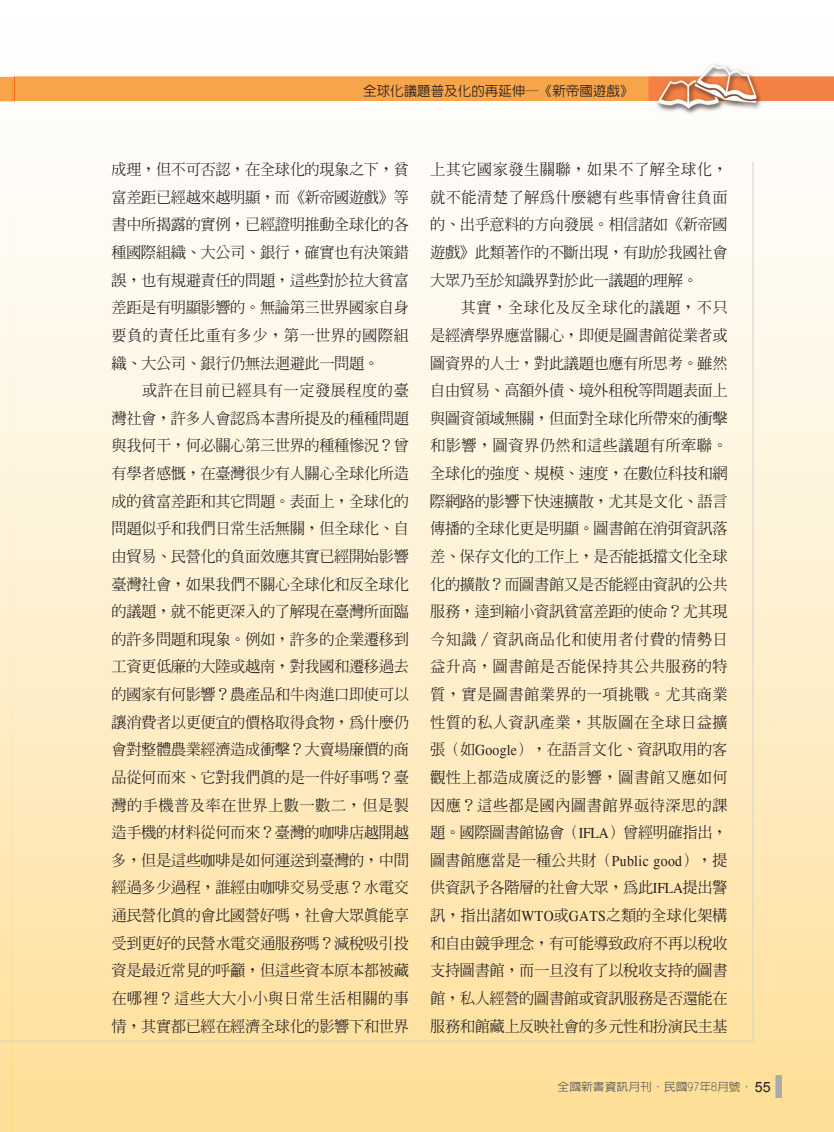
<style>
.page{position:relative;width:834px;height:1132px;background:#fff}
.page>*{position:absolute;margin:0;border:0;box-sizing:border-box;transform-origin:0 0}
._04-內文{font:500 15.3px/27.6px "AR Ming B5";letter-spacing:-.03em;color:#231f20;text-align:justify}
._07-書眉{font:500 13.5px "AR New Hei B5";color:#231f20}
.t1{font:500 11.25px "AR Hei B5";color:#57585a;scale:1.05 1}
.s1{font-family:"Times";font-weight:400}
.s2{font-family:"Arial";font-weight:400;font-size:14.25px;color:#231f20}
</style>
<div class="page">
<svg style="left:0;top:178px;width:13px;height:953px;background:#feeec9"></svg>
<svg style="left:0;top:1040px;width:13px;height:1px"></svg>
<div style="left:13px;top:0;width:820px;height:1131px;background:linear-gradient(to bottom,#fdfafa,#ffe3a2)"></div>
<hr style="left:13px;top:1040px;width:740px;height:1px;background:#d1d2d4">
<hr style="left:752px;top:162px;width:1px;height:878px;background:#d1d2d4">
<div style="left:775px;top:1074px;width:6px;height:23px;background:#a8a9ad"></div>
<p class="_07-書眉" style="left:363px;top:84px;width:271px">全球化議題普及化的再延伸─《新帝國遊戲》</p>
<p class="_04-內文" style="left:111px;top:155px;width:299px">成理，但不可否認，在全球化的現象之下，貧富差距已經越來越明顯，而《新帝國遊戲》等書中所揭露的實例，已經證明推動全球化的各種國際組織、大公司、銀行，確實也有決策錯誤，也有規避責任的問題，這些對於拉大貧富差距是有明顯影響的。無論第三世界國家自身要負的責任比重有多少，第一世界的國際組織、大公司、銀行仍無法迴避此一問題。</p>
<p class="_04-內文" style="left:111px;top:376px;width:299px;text-indent:31px">或許在目前已經具有一定發展程度的臺灣社會，許多人會認為本書所提及的種種問題與我何干，何必關心第三世界的種種慘況？曾有學者感慨，在臺灣很少有人關心全球化所造成的貧富差距和其它問題。表面上，全球化的問題似乎和我們日常生活無關，但全球化、自由貿易、民營化的負面效應其實已經開始影響臺灣社會，如果我們不關心全球化和反全球化的議題，就不能更深入的了解現在臺灣所面臨的許多問題和現象。例如，許多的企業遷移到工資更低廉的大陸或越南，對我國和遷移過去的國家有何影響？農產品和牛肉進口即使可以讓消費者以更便宜的價格取得食物，為什麼仍會對整體農業經濟造成衝擊？大賣場廉價的商品從何而來、它對我們真的是一件好事嗎？臺灣的手機普及率在世界上數一數二，但是製造手機的材料從何而來？臺灣的咖啡店越開越多，但是這些咖啡是如何運送到臺灣的，中間經過多少過程，誰經由咖啡交易受惠？水電交通民營化真的會比國營好嗎，社會大眾真能享受到更好的民營水電交通服務嗎？減稅吸引投資是最近常見的呼籲，但這些資本原本都被藏在哪裡？這些大大小小與日常生活相關的事情，其實都已經在經濟全球化的影響下和世界</p>
<p class="_04-內文" style="left:430px;top:155px;width:299px">上其它國家發生關聯，如果不了解全球化，就不能清楚了解為什麼總有些事情會往負面的、出乎意料的方向發展。相信諸如《新帝國遊戲》此類著作的不斷出現，有助於我國社會大眾乃至於知識界對於此一議題的理解。</p>
<p class="_04-內文" style="left:430px;top:293px;width:299px;text-indent:31px">其實，全球化及反全球化的議題，不只是經濟學界應當關心，即便是圖書館從業者或圖資界的人士，對此議題也應有所思考。雖然自由貿易、高額外債、境外租稅等問題表面上與圖資領域無關，但面對全球化所帶來的衝擊和影響，圖資界仍然和這些議題有所牽聯。全球化的強度、規模、速度，在數位科技和網際網路的影響下快速擴散，尤其是文化、語言傳播的全球化更是明顯。圖書館在消弭資訊落差、保存文化的工作上，是否能抵擋文化全球化的擴散？而圖書館又是否能經由資訊的公共服務，達到縮小資訊貧富差距的使命？尤其現今知識／資訊商品化和使用者付費的情勢日益升高，圖書館是否能保持其公共服務的特質，實是圖書館業界的一項挑戰。尤其商業性質的私人資訊產業，其版圖在全球日益擴張（如<span class="s1">Google</span>），在語言文化、資訊取用的客觀性上都造成廣泛的影響，圖書館又應如何因應？這些都是國內圖書館界亟待深思的課題。國際圖書館協會（<span class="s1">IFLA</span>）曾經明確指出，圖書館應當是一種公共財（<span class="s1">Public good</span>），提供資訊予各階層的社會大眾，為此<span class="s1">IFLA</span>提出警訊，指出諸如<span class="s1">WTO</span>或<span class="s1">GATS</span>之類的全球化架構和自由競爭理念，有可能導致政府不再以稅收支持圖書館，而一旦沒有了以稅收支持的圖書館，私人經營的圖書館或資訊服務是否還能在服務和館藏上反映社會的多元性和扮演民主基</p>
<p class="t1" style="left:557px;top:1081px;width:204px">全國新書資訊月刊．民國97年8月號． <span class="s2">55</span></p>
</div>
